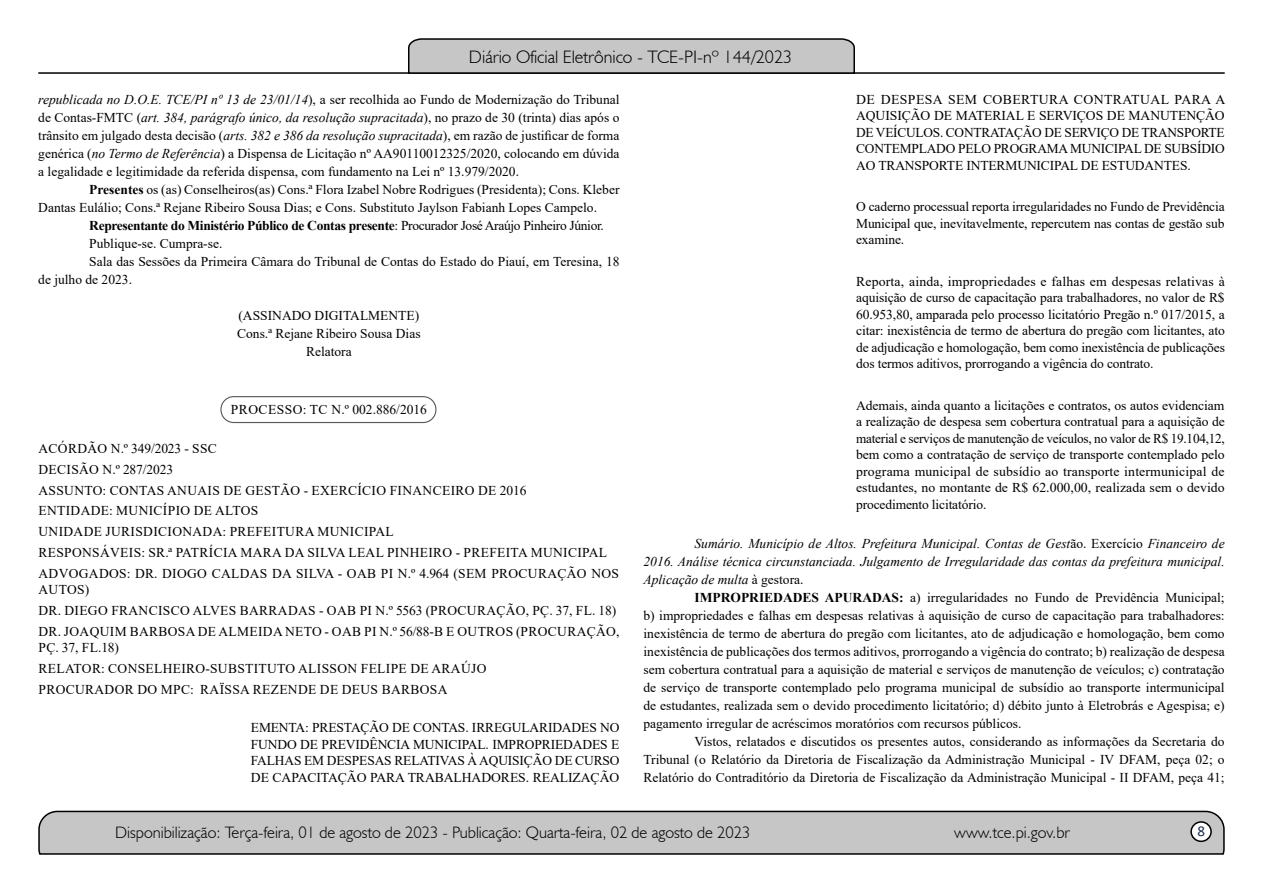
<style>
.page{position:relative;width:1263px;height:893px;background:#fff}
.page>*{position:absolute;margin:0;border:0;box-sizing:border-box;transform-origin:0 0}
.t1{font:300 18px "Humanist 521 BT";color:#000}
.t2{font:300 16.5px "Humanist 521 BT";color:#000}
.t3{font:15px "Calibri";color:#212d4c}
.t4{font:13.5px/16.5px "Times New Roman";color:#000;text-align:justify}
.t5{font:13.5px/20.7px "Times New Roman";letter-spacing:.025em;color:#000}
.t6{font:italic 13.5px/18px "Times New Roman";color:#000;text-align:justify}
.t7{font:700 13.5px "Times New Roman";letter-spacing:-.025em;color:#000}
.t8{font:13.5px "Times New Roman";letter-spacing:.035em;color:#000}
.s1{font-style:italic}
.s2{font-weight:700}
.s3{font-weight:400}
.s4{font-style:normal}
</style>
<div class="page">
<svg style="left:38px;top:810px;width:1187px;height:45px;background:#b9b9b9"></svg>
<div style="left:1191px;top:822px;width:20px;height:19px;background:#fff;border-radius:50%"></div>
<div style="left:1190px;top:821px;width:22px;height:21px;border:2px solid #000;border-radius:50%"></div>
<hr style="left:38px;top:72px;width:1187px;height:2px;background:#000">
<svg style="left:407px;top:38px;width:449px;height:36px;background:#b4b4b4"></svg>
<div style="left:220px;top:396px;width:216px;height:27px;border:1px solid #575756;border-radius:13px"></div>
<h1 class="t1" style="left:469px;top:46px;width:325px">Diário Oficial Eletrônico - TCE-PI-nº 144/2023</h1>
<p class="t4" style="left:38px;top:90px;width:583px;line-height:18px"><span class="s1">republicada no D.O.E. TCE/PI nº 13 de 23/01/14</span>), a ser recolhida ao Fundo de Modernização do Tribunal de Contas-FMTC (<span class="s1">art. 384, parágrafo único, da resolução supracitada</span>), no prazo de 30 (trinta) dias após o trânsito em julgado desta decisão (<span class="s1">arts. 382 e 386 da resolução supracitada</span>), em razão de justificar de forma genérica (<span class="s1">no Termo de Referência</span>) a Dispensa de Licitação nº AA90110012325/2020, colocando em dúvida a legalidade e legitimidade da referida dispensa, com fundamento na Lei nº 13.979/2020.</p>
<p class="t4" style="left:38px;top:180px;width:583px;line-height:18px;text-indent:51px"><span class="s2">Presentes</span> os (as) Conselheiros(as) Cons.ª Flora Izabel Nobre Rodrigues (Presidenta); Cons. Kleber<br>Dantas Eulálio; Cons.ª Rejane Ribeiro Sousa Dias; e Cons. Substituto Jaylson Fabianh Lopes Campelo.</p>
<p class="t7" style="left:89px;top:216px;width:516px">Representante do Ministério Público de Contas presente<span class="s3">: Procurador José Araújo Pinheiro Júnior.</span></p>
<p class="t4" style="left:89px;top:235px;width:135px">Publique-se. Cumpra-se.</p>
<p class="t4" style="left:89px;top:253px;width:532px">Sala das Sessões da Primeira Câmara do Tribunal de Contas do Estado do Piauí, em Teresina, 18</p>
<p class="t4" style="left:38px;top:271px;width:95px">de julho de 2023.</p>
<p class="t4" style="left:237px;top:306px;width:185px;line-height:18px;text-align:center">(ASSINADO DIGITALMENTE)<br>Cons.ª Rejane Ribeiro Sousa Dias<br>Relatora</p>
<p class="t4" style="left:856px;top:91px;width:371px">DE DESPESA SEM COBERTURA CONTRATUAL PARA A AQUISIÇÃO DE MATERIAL E SERVIÇOS DE MANUTENÇÃO DE VEÍCULOS. CONTRATAÇÃO DE SERVIÇO DE TRANSPORTE CONTEMPLADO PELO PROGRAMA MUNICIPAL DE SUBSÍDIO AO TRANSPORTE INTERMUNICIPAL DE ESTUDANTES.</p>
<p class="t4" style="left:856px;top:198px;width:370px">O caderno processual reporta irregularidades no Fundo de Previdência Municipal que, inevitavelmente, repercutem nas contas de gestão sub examine.</p>
<p class="t4" style="left:856px;top:273px;width:370px">Reporta, ainda, impropriedades e falhas em despesas relativas à aquisição de curso de capacitação para trabalhadores, no valor de R$ 60.953,80, amparada pelo processo licitatório Pregão n.º 017/2015, a citar: inexistência de termo de abertura do pregão com licitantes, ato de adjudicação e homologação, bem como inexistência de publicações dos termos aditivos, prorrogando a vigência do contrato.</p>
<p class="t4" style="left:856px;top:397px;width:370px">Ademais, ainda quanto a licitações e contratos, os autos evidenciam a realização de despesa sem cobertura contratual para a aquisição de material e serviços de manutenção de veículos, no valor de R$ 19.104,12, bem como a contratação de serviço de transporte contemplado pelo programa municipal de subsídio ao transporte intermunicipal de estudantes, no montante de R$ 62.000,00, realizada sem o devido procedimento licitatório.</p>
<p class="t6" style="left:643px;top:534px;width:583px;text-indent:51px">Sumário. Município de Altos. Prefeitura Municipal. Contas de Gest<span class="s4">ão. Exercício</span> Financeiro de 2016. Análise técnica circunstanciada. Julgamento de Irregularidade das contas da prefeitura municipal.<br>Aplicação de multa <span class="s4">à gestora.</span></p>
<p class="t4" style="left:643px;top:588px;width:583px;line-height:18px;text-indent:51px"><span class="s2">IMPROPRIEDADES APURADAS:</span> a) irregularidades no Fundo de Previdência Municipal; b) impropriedades e falhas em despesas relativas à aquisição de curso de capacitação para trabalhadores: inexistência de termo de abertura do pregão com licitantes, ato de adjudicação e homologação, bem como inexistência de publicações dos termos aditivos, prorrogando a vigência do contrato; b) realização de despesa sem cobertura contratual para a aquisição de material e serviços de manutenção de veículos; c) contratação de serviço de transporte contemplado pelo programa municipal de subsídio ao transporte intermunicipal de estudantes, realizada sem o devido procedimento licitatório; d) débito junto à Eletrobrás e Agespisa; e) pagamento irregular de acréscimos moratórios com recursos públicos.</p>
<p class="t4" style="left:643px;top:732px;width:583px;line-height:18px;text-indent:51px">Vistos, relatados e discutidos os presentes autos, considerando as informações da Secretaria do Tribunal (o Relatório da Diretoria de Fiscalização da Administração Municipal - IV DFAM, peça 02; o Relatório do Contraditório da Diretoria de Fiscalização da Administração Municipal - II DFAM, peça 41;</p>
<p class="t8" style="left:231px;top:400px;width:198px">PROCESSO: TC N.º 002.886/2016</p>
<p class="t5" style="left:39px;top:438px;width:582px">ACÓRDÃO N.º 349/2023 - SSC<br>DECISÃO N.º 287/2023<br>ASSUNTO: CONTAS ANUAIS DE GESTÃO - EXERCÍCIO FINANCEIRO DE 2016<br>ENTIDADE: MUNICÍPIO DE ALTOS<br>UNIDADE JURISDICIONADA: PREFEITURA MUNICIPAL<br>RESPONSÁVEIS: SR.ª PATRÍCIA MARA DA SILVA LEAL PINHEIRO - PREFEITA MUNICIPAL ADVOGADOS: DR. DIOGO CALDAS DA SILVA - OAB PI N.º 4.964 (SEM PROCURAÇÃO NOS</p>
<p class="t5" style="left:39px;top:579px;width:582px">AUTOS)<br>DR. DIEGO FRANCISCO ALVES BARRADAS - OAB PI N.º 5563 (PROCURAÇÃO, PÇ. 37, FL. 18)<br>DR. JOAQUIM BARBOSA DE ALMEIDA NETO - OAB PI N.º 56/88-B E OUTROS (PROCURAÇÃO,</p>
<p class="t5" style="left:39px;top:637px;width:449px">PÇ. 37, FL.18)<br>RELATOR: CONSELHEIRO-SUBSTITUTO ALISSON FELIPE DE ARAÚJO<br>PROCURADOR DO MPC: RAÏSSA REZENDE DE DEUS BARBOSA</p>
<p class="t4" style="left:251px;top:719px;width:370px">EMENTA: PRESTAÇÃO DE CONTAS. IRREGULARIDADES NO FUNDO DE PREVIDÊNCIA MUNICIPAL. IMPROPRIEDADES E FALHAS EM DESPESAS RELATIVAS À AQUISIÇÃO DE CURSO DE CAPACITAÇÃO PARA TRABALHADORES. REALIZAÇÃO</p>
<p class="t2" style="left:115px;top:822px;width:637px">Disponibilização: Terça-feira, 01 de agosto de 2023 - Publicação: Quarta-feira, 02 de agosto de 2023</p>
<p class="t2" style="left:954px;top:822px;width:117px">www.tce.pi.gov.br</p>
<p class="t3" style="left:1197px;top:821px;width:9px">8</p>
</div>
